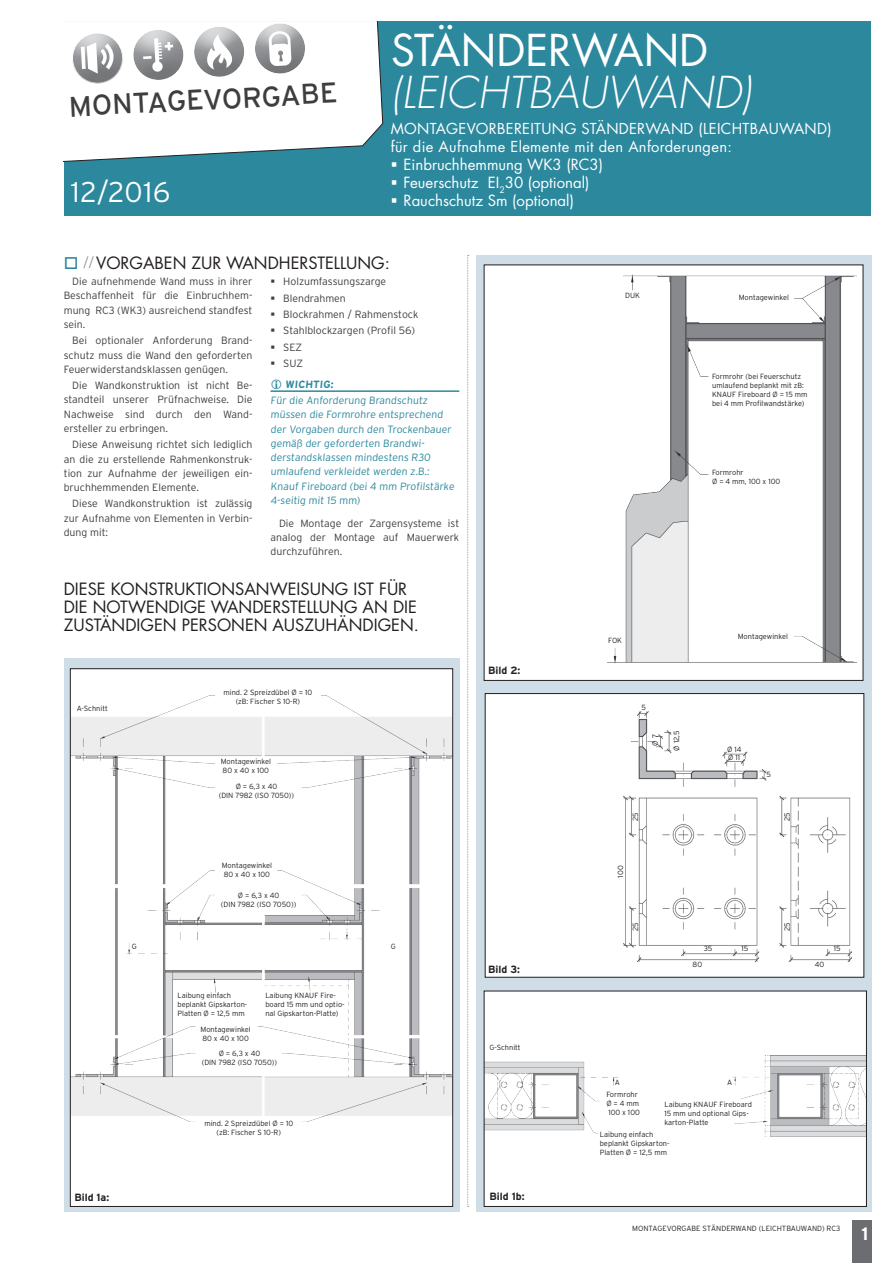
<style>
.page{position:relative;width:893px;height:1263px;background:#fff}
.page>*{position:absolute;margin:0;border:0;box-sizing:border-box;transform-origin:0 0}
.t1{font:italic 300 42.75px "Futura LT Pro";color:#fff}
.t2{font:42.75px "Futura LT Pro";color:#fff}
.t3{font:28.5px "Interstate";color:#3e3e3f}
.t4{font:300 28.5px "Interstate";letter-spacing:.02em;color:#fff}
.t5{font:700 18px "Interstate";color:#fff}
.t6{font:16.5px/18px "Futura LT Pro";color:#231f20}
.t7{font:15px/18px "Futura LT Pro";color:#fff}
.t8{font:14.7px/18px "Futura LT Pro";letter-spacing:.02em;color:#fff}
.t9{font:300 10.5px/14.2px "Interstate";color:#3e3e3f;text-align:justify}
.t10{font:300 10.5px/14.2px "Interstate";color:#2c889d}
.t11{font:700 10.5px "Interstate";color:#231f20}
.t12{font:700 10.5px "Interstate";color:#2c889d}
.t13{font:300 7.5px/9px "Interstate";color:#231f20}
.s1{color:#2c889d}
.s2{font-family:"Interstate";font-weight:300;font-size:13.5px;color:#939598}
</style>
<div class="page">
<div style="left:853px;top:1220px;width:19px;height:43px;background:#6c6d70"></div>
<div style="left:64px;top:21px;width:807px;height:195px;background:#2c889d"></div>
<hr style="left:270px;top:390px;width:189px;height:2px;background:#2c889d">
<svg style="left:64px;top:21px;width:319px;height:140px;background:#e3e8e9"></svg>
<div style="left:477px;top:255px;width:395px;height:957px;background:#cfdee6"></div>
<svg style="left:467px;top:255px;width:2px;height:952px"></svg>
<svg style="left:64px;top:658px;width:395px;height:554px;background:#c2d0d7"></svg>
<div style="left:484px;top:265px;width:379px;height:415px;background:#fff"></div>
<img style="left:607px;top:275px;width:250px;height:388px">
<svg style="left:485px;top:693px;width:379px;height:285px;background:#f8f8f8"></svg>
<div style="left:70px;top:669px;width:383px;height:537px;background:#fff"></div>
<img style="left:72px;top:695px;width:379px;height:427px">
<svg style="left:484px;top:991px;width:383px;height:216px;background:#f6f6f7"></svg>
<h2 class="t3" style="left:68px;top:91px;width:270px;rotate:-3deg">MONTAGEVORGABE</h2>
<h2 class="t4" style="left:71px;top:176px;width:101px">12/2016</h2>
<h1 class="t2" style="left:391px;top:21px;width:319px">STÄNDERWAND</h1>
<h1 class="t1" style="left:391px;top:65px;width:362px">(LEICHTBAUWAND)</h1>
<h3 class="t8" style="left:391px;top:119px;width:442px">MONTAGEVORBEREITUNG STÄNDERWAND (LEICHTBAUWAND) für die Aufnahme Elemente mit den Anforderungen:</h3>
<h3 class="t7" style="left:403px;top:155px;width:201px">Einbruchhemmung WK3 (RC3)<br>Feuerschutz EI<sub>2</sub>30 (optional)<br>Rauchschutz Sm (optional)</h3>
<h3 class="t6" style="left:64px;top:253px;width:328px"><span class="s1">□</span> <span class="s2">//</span> VORGABEN ZUR WANDHERSTELLUNG:</h3>
<h3 class="t9" style="left:64px;top:274px;width:190px;text-indent:9px">Die aufnehmende Wand muss in ihrer Beschaffenheit für die Einbruchhem&shy;mung RC3 (WK3) ausreichend standfest sein.</h3>
<h3 class="t9" style="left:64px;top:333px;width:190px;text-indent:9px">Bei optionaler Anforderung Brand&shy;schutz muss die Wand den geforderten Feuerwiderstandsklassen genügen.</h3>
<h3 class="t9" style="left:64px;top:378px;width:190px;text-indent:9px">Die Wandkonstruktion ist nicht Be&shy;standteil unserer Prüfnachweise. Die Nachweise sind durch den Wand&shy;ersteller zu erbringen.</h3>
<h3 class="t9" style="left:64px;top:437px;width:190px;text-indent:9px">Diese Anweisung richtet sich lediglich an die zu erstellende Rahmenkonstruk&shy;tion zur Aufnahme der jeweiligen ein&shy;bruchhemmenden Elemente.</h3>
<h3 class="t9" style="left:64px;top:496px;width:190px;text-indent:9px">Diese Wandkonstruktion ist zulässig zur Aufnahme von Elementen in Verbin&shy;dung mit:</h3>
<h3 class="t9" style="left:283px;top:273px;width:137px;line-height:16.4px;text-align:left">Holzumfassungszarge<br>Blendrahmen<br>Blockrahmen / Rahmenstock<br>Stahlblockzargen (Profil 56)<br>SEZ<br>SUZ</h3>
<h3 class="t12" style="left:285px;top:378px;width:51px">WICHTIG:</h3>
<p class="t10" style="left:271px;top:393px;width:186px">Für die Anforderung Brandschutz müssen die Formrohre entsprechend der Vorgaben durch den Trockenbauer gemäß der geforderten Brandwi&shy;derstandsklassen mindestens R30 umlaufend verkleidet werden z.B.:<br>Knauf Fireboard (bei 4 mm Profilstärke 4-seitig mit 15 mm)</p>
<h3 class="t9" style="left:270px;top:516px;width:190px;text-indent:9px">Die Montage der Zargensysteme ist analog der Montage auf Mauerwerk durchzuführen.</h3>
<h3 class="t6" style="left:64px;top:580px;width:357px">DIESE KONSTRUKTIONSANWEISUNG IST FÜR<br>DIE NOTWENDIGE WANDERSTELLUNG AN DIE<br>ZUSTÄNDIGEN PERSONEN AUSZUHÄNDIGEN.</h3>
<p class="t13" style="left:77px;top:703px;width:32px">A-Schnitt</p>
<p class="t13" style="left:223px;top:688px;width:90px;text-align:center">mind. 2 Spreizdübel Ø = 10 (zB: Fischer S 10-R)</p>
<p class="t13" style="left:221px;top:757px;width:52px">Montagewinkel<br>80 x 40 x 100</p>
<p class="t13" style="left:219px;top:781px;width:77px;text-align:center">Ø = 6,3 x 40<br>(DIN 7982 (ISO 7050))</p>
<h3 class="t11" style="left:74px;top:1192px;width:36px">Bild 1a:</h3>
<p class="t13" style="left:222px;top:861px;width:52px">Montagewinkel<br>80 x 40 x 100</p>
<p class="t13" style="left:221px;top:890px;width:77px;text-align:center">Ø = 6,3 x 40<br>(DIN 7982 (ISO 7050))</p>
<p class="t13" style="left:132px;top:941px;width:6px">G</p>
<p class="t13" style="left:391px;top:941px;width:6px">G</p>
<p class="t13" style="left:178px;top:991px;width:71px">Laibung einfach beplankt Gipskarton-<br>Platten Ø = 12,5 mm</p>
<p class="t13" style="left:265px;top:991px;width:81px">Laibung KNAUF Fire&shy;board 15 mm und optio&shy;nal Gipskarton-Platte)</p>
<p class="t13" style="left:200px;top:1024px;width:52px">Montagewinkel<br>80 x 40 x 100</p>
<p class="t13" style="left:202px;top:1049px;width:77px;text-align:center">Ø = 6,3 x 40<br>(DIN 7982 (ISO 7050))</p>
<p class="t13" style="left:204px;top:1118px;width:90px;text-align:center">mind. 2 Spreizdübel Ø = 10 (zB: Fischer S 10-R)</p>
<h3 class="t11" style="left:488px;top:665px;width:34px">Bild 2:</h3>
<h3 class="t11" style="left:488px;top:963px;width:33px">Bild 3:</h3>
<p class="t13" style="left:489px;top:1042px;width:33px">G-Schnitt</p>
<h3 class="t11" style="left:489px;top:1191px;width:37px">Bild 1b:</h3>
<p class="t13" style="left:625px;top:291px;width:16px">DUK</p>
<p class="t13" style="left:739px;top:293px;width:52px">Montagewinkel</p>
<p class="t13" style="left:712px;top:372px;width:97px">Formrohr (bei Feuerschutz umlaufend beplankt mit zB:<br>KNAUF Fireboard Ø = 15 mm bei 4 mm Profilwandstärke)</p>
<p class="t13" style="left:712px;top:468px;width:70px">Formrohr<br>Ø = 4 mm, 100 x 100</p>
<p class="t13" style="left:608px;top:636px;width:16px">FOK</p>
<p class="t13" style="left:738px;top:631px;width:52px">Montagewinkel</p>
<p class="t13" style="left:641px;top:703px;width:6px">5</p>
<p class="t13" style="left:650px;top:746px;width:13px;rotate:-90deg">Ø 7</p>
<p class="t13" style="left:672px;top:750px;width:22px;rotate:-90deg">Ø 12,5</p>
<p class="t13" style="left:727px;top:745px;width:16px;line-height:8.6px">Ø 14<br>Ø 11</p>
<p class="t13" style="left:631px;top:821px;width:10px;rotate:-90deg">25</p>
<p class="t13" style="left:616px;top:877px;width:13px;rotate:-90deg">100</p>
<p class="t13" style="left:631px;top:931px;width:10px;rotate:-90deg">25</p>
<p class="t13" style="left:704px;top:944px;width:10px">35</p>
<p class="t13" style="left:693px;top:959px;width:11px">80</p>
<p class="t13" style="left:741px;top:944px;width:8px">15</p>
<p class="t13" style="left:767px;top:770px;width:6px">5</p>
<p class="t13" style="left:782px;top:821px;width:10px;rotate:-90deg">25</p>
<p class="t13" style="left:782px;top:931px;width:10px;rotate:-90deg">25</p>
<p class="t13" style="left:815px;top:959px;width:11px">40</p>
<p class="t13" style="left:834px;top:944px;width:8px">15</p>
<p class="t13" style="left:615px;top:1078px;width:7px">A</p>
<p class="t13" style="left:727px;top:1078px;width:7px">A</p>
<p class="t13" style="left:606px;top:1090px;width:35px">Formrohr<br>Ø = 4 mm<br>100 x 100</p>
<p class="t13" style="left:664px;top:1099px;width:89px">Laibung KNAUF Fireboard<br>15 mm und optional Gips&shy;karton-Platte</p>
<p class="t13" style="left:600px;top:1130px;width:71px">Laibung einfach beplankt Gipskarton-<br>Platten Ø = 12,5 mm</p>
<p class="t13" style="left:632px;top:1224px;width:209px">MONTAGEVORGABE STÄNDERWAND (LEICHTBAUWAND) RC3</p>
<h3 class="t5" style="left:862px;top:1223px;width:8px">1</h3>
</div>
